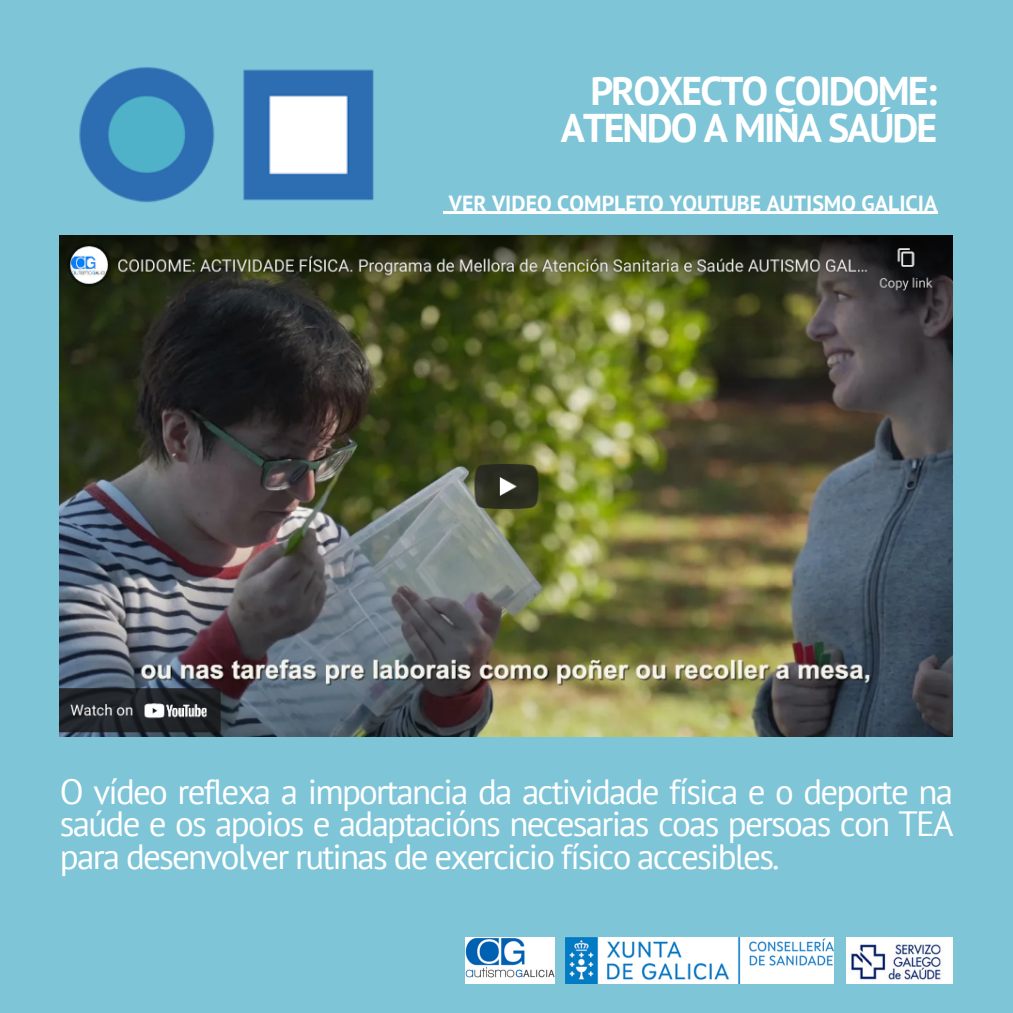
<style>
.page{position:relative;width:1013px;height:1013px;background:#fff}
.page>*{position:absolute;margin:0;border:0;box-sizing:border-box;transform-origin:0 0}
.t1{font:700 40px/37.5px "PT Sans";letter-spacing:-.05em;color:#fff;text-align:right}
.t2{font:35px/32.8px "PT Sans";letter-spacing:-.05em;color:#fff;text-align:justify}
.t3{font:700 21.88px "PT Sans";color:#fff}
</style>
<div class="page">
<div style="left:0;top:0;width:1012px;height:1012px;background:#7dc5d7"></div>
<img style="left:79px;top:67px;width:857px;height:145px">
<img style="left:60px;top:235px;width:892px;height:501px">
<svg style="left:443px;top:212px;width:6px;height:2px"></svg>
<hr style="left:449px;top:212px;width:488px;height:2px;background:#fff">
<img style="left:565px;top:937px;width:268px;height:46px">
<img style="left:846px;top:937px;width:106px;height:46px">
<img style="left:465px;top:937px;width:89px;height:46px">
<p class="t1" style="left:561px;top:71px;width:378px">PROXECTO COIDOME:<br>ATENDO A MIÑA SAÚDE</p>
<p class="t3" style="left:449px;top:188px;width:490px">VER VIDEO COMPLETO YOUTUBE AUTISMO GALICIA</p>
<p class="t2" style="left:60px;top:774px;width:895px">O vídeo reflexa a importancia da actividade física e o deporte na saúde e os apoios e adaptacións necesarias coas persoas con TEA para desenvolver rutinas de exercicio físico accesibles.</p>
</div>
